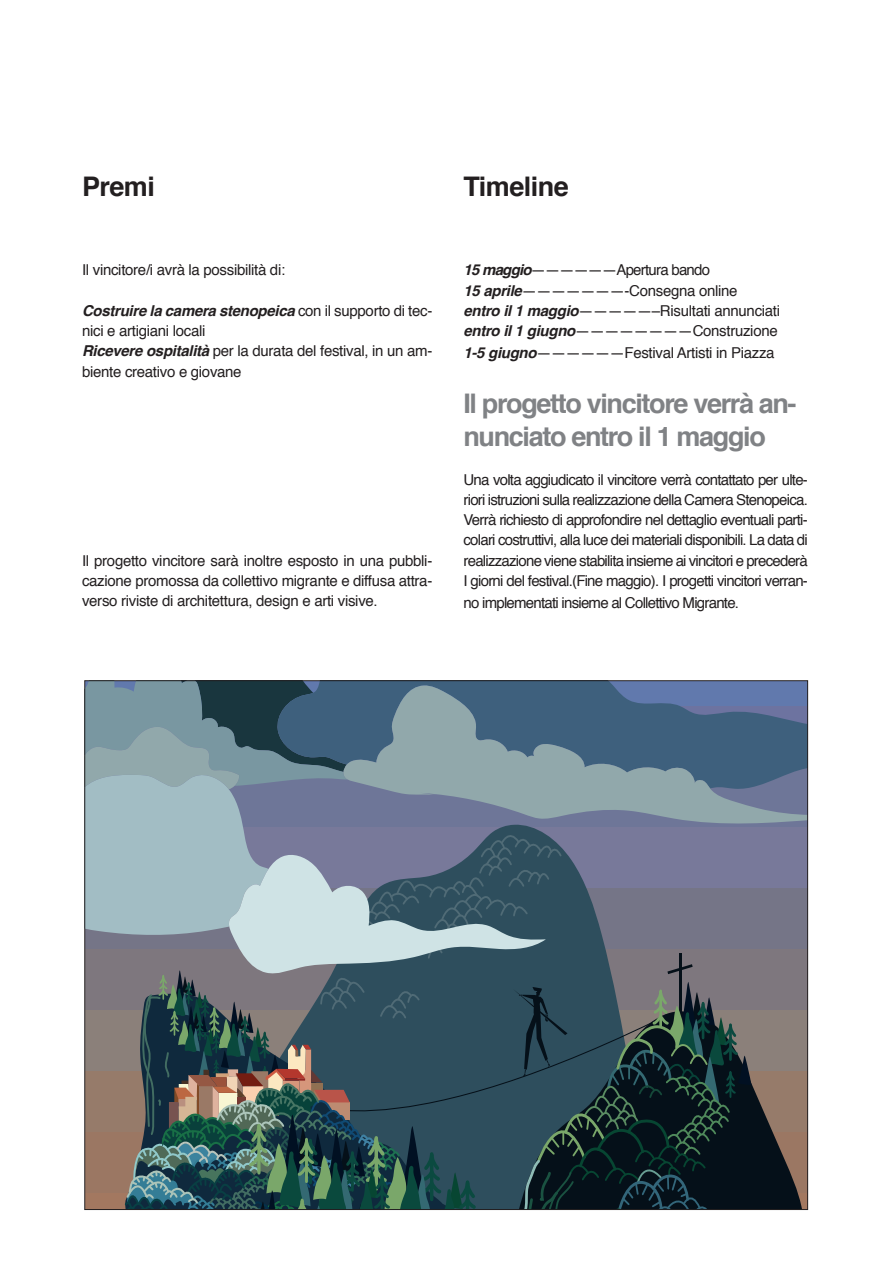
<style>
.page{position:relative;width:893px;height:1263px;background:#fff}
.page>*{position:absolute;margin:0;border:0;box-sizing:border-box;transform-origin:0 0}
.t1{font:700 27px/32.4px "Helvetica";letter-spacing:-.05em;color:#808285}
.t2{font:700 27px "Helvetica";letter-spacing:-.02em;color:#231f20}
.t3{font:15px/20.2px "Helvetica";letter-spacing:-.02em;color:#231f20}
.t4{font:15px/20.2px "Helvetica";letter-spacing:-.05em;color:#231f20}
.s1{font-weight:700;font-style:italic}
</style>
<div class="page">
<div style="left:85px;top:949px;width:723px;height:61px;background:#7e777e"></div>
<div style="left:85px;top:888px;width:723px;height:61px;background:#757587"></div>
<div style="left:85px;top:827px;width:723px;height:61px;background:#78799a"></div>
<svg style="left:751px;top:1010px;width:55px;height:198px"></svg>
<svg style="left:751px;top:685px;width:55px;height:142px"></svg>
<svg style="left:86px;top:682px;width:665px;height:526px"></svg>
<p class="t2" style="left:82px;top:165px;width:74px">Premi</p>
<p class="t3" style="left:82px;top:260px;width:205px">Il vincitore/i avrà la possibilità di:</p>
<p class="t3" style="left:82px;top:301px;width:352px"><span class="s1">Costruire la camera stenopeica</span> con il supporto di tec&shy;nici e artigiani locali</p>
<p class="t3" style="left:82px;top:341px;width:352px"><span class="s1">Ricevere ospitalità</span> per la durata del festival, in un am&shy;biente creativo e giovane</p>
<p class="t3" style="left:82px;top:551px;width:352px;text-align:justify">Il progetto vincitore sarà inoltre esposto in una pubbli&shy;cazione promossa da collettivo migrante e diffusa attra&shy;verso riviste di architettura, design e arti visive.</p>
<p class="t2" style="left:463px;top:165px;width:107px">Timeline</p>
<p class="t4" style="left:463px;top:260px;width:248px"><span class="s1">15 maggio</span>——————Apertura bando</p>
<p class="t3" style="left:463px;top:281px;width:276px"><span class="s1">15 aprile</span>———————-Consegna online</p>
<p class="t3" style="left:463px;top:301px;width:318px"><span class="s1">entro il 1 maggio</span>—————–Risultati annunciati</p>
<p class="t3" style="left:463px;top:321px;width:316px"><span class="s1">entro il 1 giugno</span>————————Construzione</p>
<p class="t3" style="left:463px;top:343px;width:313px"><span class="s1">1-5 giugno</span>——————Festival Artisti in Piazza</p>
<p class="t1" style="left:463px;top:388px;width:335px">Il progetto vincitore verrà an&shy;nunciato entro il 1 maggio</p>
<p class="t4" style="left:463px;top:470px;width:346px">Una volta aggiudicato il vincitore verrà contattato per ulte&shy;riori istruzioni sulla realizzazione della Camera Stenopeica.</p>
<p class="t3" style="left:463px;top:510px;width:346px;text-align:justify">Verrà richiesto di approfondire nel dettaglio eventuali parti&shy;colari costruttivi, alla luce dei materiali disponibili. La data di realizzazione viene stabilita insieme ai vincitori e precederà I giorni del festival.(Fine maggio). I progetti vincitori verran&shy;no implementati insieme al Collettivo Migrante.</p>
</div>
